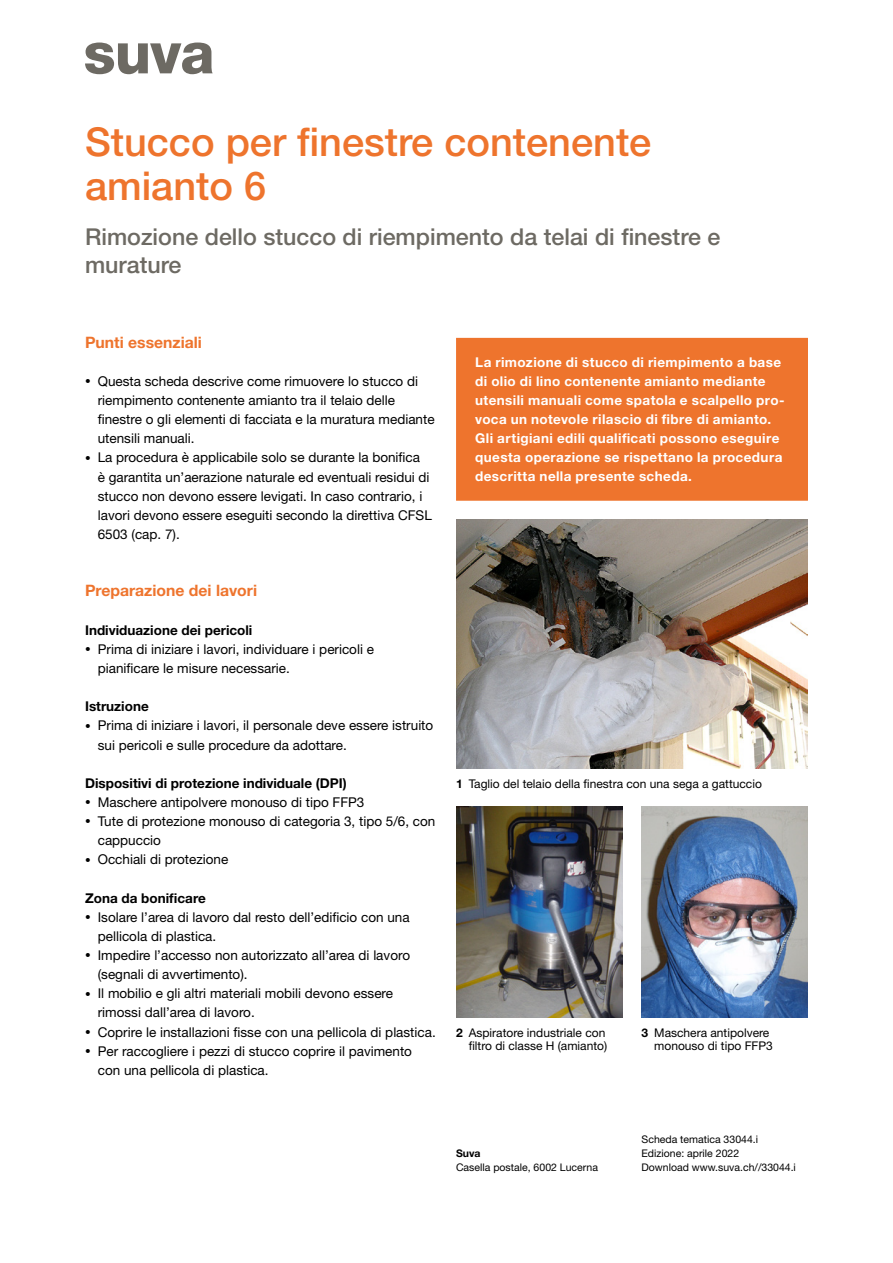
<style>
.page{position:relative;width:893px;height:1263px;background:#fff}
.page>*{position:absolute;margin:0;border:0;box-sizing:border-box;transform-origin:0 0}
.t1{font:500 39.75px/43.5px "Helvetica Neue LT Std";color:#ee742d}
.t2{font:500 23.25px/27.5px "Helvetica Neue LT Std";color:#6d6a63}
.t3{font:700 15.75px "Helvetica Neue LT Std";color:#ee742d}
.t4{font:13.5px/19.2px "Helvetica Neue LT Std";color:#000}
.t5{font:700 13.5px/19.2px "Helvetica Neue LT Std";letter-spacing:.03em;color:#fff}
.t6{font:700 13.5px "Helvetica Neue LT Std";color:#000}
.t7{font:12px/13.8px "Helvetica Neue LT Std";color:#000;text-align:right}
.t8{font:10.5px/13.8px "Helvetica Neue LT Std";color:#000}
.t9{font:700 10.5px "Helvetica Neue LT Std";color:#000}
.s1{font-size:11.25px}
.s2{font-weight:700}
</style>
<div class="page">
<img style="left:456px;top:520px;width:352px;height:249px">
<img style="left:456px;top:807px;width:166px;height:210px">
<img style="left:642px;top:807px;width:166px;height:210px">
<div style="left:457px;top:339px;width:350px;height:161px;background:#ee742d"></div>
<div style="left:456px;top:338px;width:352px;height:163px;border:2px solid #ee742d"></div>
<svg style="left:85px;top:43px;width:128px;height:31px"></svg>
<h1 class="t1" style="left:85px;top:120px;width:568px">Stucco per finestre contenente amianto 6</h1>
<h2 class="t2" style="left:85px;top:223px;width:637px">Rimozione dello stucco di riempimento da telai di finestre e murature</h2>
<p class="t3" style="left:85px;top:332px;width:118px">Punti essenziali</p>
<p class="t4" style="left:98px;top:371px;width:338px;text-indent:-13px"><span class="s1">•</span> Questa scheda descrive come rimuovere lo stucco di riempimento contenente amianto tra il telaio delle finestre o gli elementi di facciata e la muratura mediante utensili manuali.</p>
<p class="t4" style="left:98px;top:448px;width:336px;text-indent:-13px"><span class="s1">•</span> La procedura è applicabile solo se durante la bonifica<br>è garantita un’aerazione naturale ed eventuali residui di stucco non devono essere levigati. In caso contrario, i lavori devono essere eseguiti secondo la direttiva CFSL 6503 (cap. 7).</p>
<p class="t3" style="left:85px;top:581px;width:174px">Preparazione dei lavori</p>
<p class="t6" style="left:85px;top:621px;width:169px">Individuazione dei pericoli</p>
<p class="t4" style="left:98px;top:639px;width:278px;text-indent:-13px"><span class="s1">•</span> Prima di iniziare i lavori, individuare i pericoli e pianificare le misure necessarie.</p>
<p class="t6" style="left:85px;top:698px;width:65px">Istruzione</p>
<p class="t4" style="left:98px;top:716px;width:337px;text-indent:-13px"><span class="s1">•</span> Prima di iniziare i lavori, il personale deve essere istruito sui pericoli e sulle procedure da adottare.</p>
<p class="t6" style="left:85px;top:775px;width:263px">Dispositivi di protezione individuale (DPI)</p>
<p class="t4" style="left:85px;top:792px;width:281px"><span class="s1">•</span> Maschere antipolvere monouso di tipo FFP3</p>
<p class="t4" style="left:98px;top:811px;width:339px;text-indent:-13px"><span class="s1">•</span> Tute di protezione monouso di categoria 3, tipo 5/6, con cappuccio</p>
<p class="t4" style="left:85px;top:850px;width:145px"><span class="s1">•</span> Occhiali di protezione</p>
<p class="t6" style="left:85px;top:889px;width:122px">Zona da bonificare</p>
<p class="t4" style="left:98px;top:907px;width:313px;text-indent:-13px"><span class="s1">•</span> Isolare l’area di lavoro dal resto dell’edificio con una pellicola di plastica.</p>
<p class="t4" style="left:98px;top:945px;width:314px;text-indent:-13px"><span class="s1">•</span> Impedire l’accesso non autorizzato all’area di lavoro (segnali di avvertimento).</p>
<p class="t4" style="left:98px;top:984px;width:297px;text-indent:-13px"><span class="s1">•</span> Il mobilio e gli altri materiali mobili devono essere rimossi dall’area di lavoro.</p>
<p class="t4" style="left:85px;top:1022px;width:352px"><span class="s1">•</span> Coprire le installazioni fisse con una pellicola di plastica.</p>
<p class="t4" style="left:98px;top:1041px;width:316px;text-indent:-13px"><span class="s1">•</span> Per raccogliere i pezzi di stucco coprire il pavimento con una pellicola di plastica.</p>
<p class="t5" style="left:475px;top:352px;width:311px">La rimozione di stucco di riempimento a base di olio di lino contenente amianto mediante utensili manuali come spatola e scalpello pro&shy;voca un notevole rilascio di fibre di amianto.<br>Gli artigiani edili qualificati possono eseguire questa operazione se rispettano la procedura descritta nella presente scheda.</p>
<p class="t7" style="left:456px;top:776px;width:307px"><span class="s2">1</span> Taglio del telaio della finestra con una sega a gattuccio</p>
<p class="t7" style="left:456px;top:1025px;width:153px"><span class="s2">2</span> Aspiratore industriale con filtro di classe H (amianto)</p>
<p class="t7" style="left:642px;top:1025px;width:133px"><span class="s2">3</span> Maschera antipolvere monouso di tipo FFP3</p>
<p class="t9" style="left:456px;top:1146px;width:26px">Suva</p>
<p class="t8" style="left:456px;top:1160px;width:143px">Casella postale, 6002 Lucerna</p>
<p class="t8" style="left:642px;top:1132px;width:156px">Scheda tematica 33044.i<br>Edizione: aprile 2022<br>Download www.suva.ch//33044.i</p>
</div>
